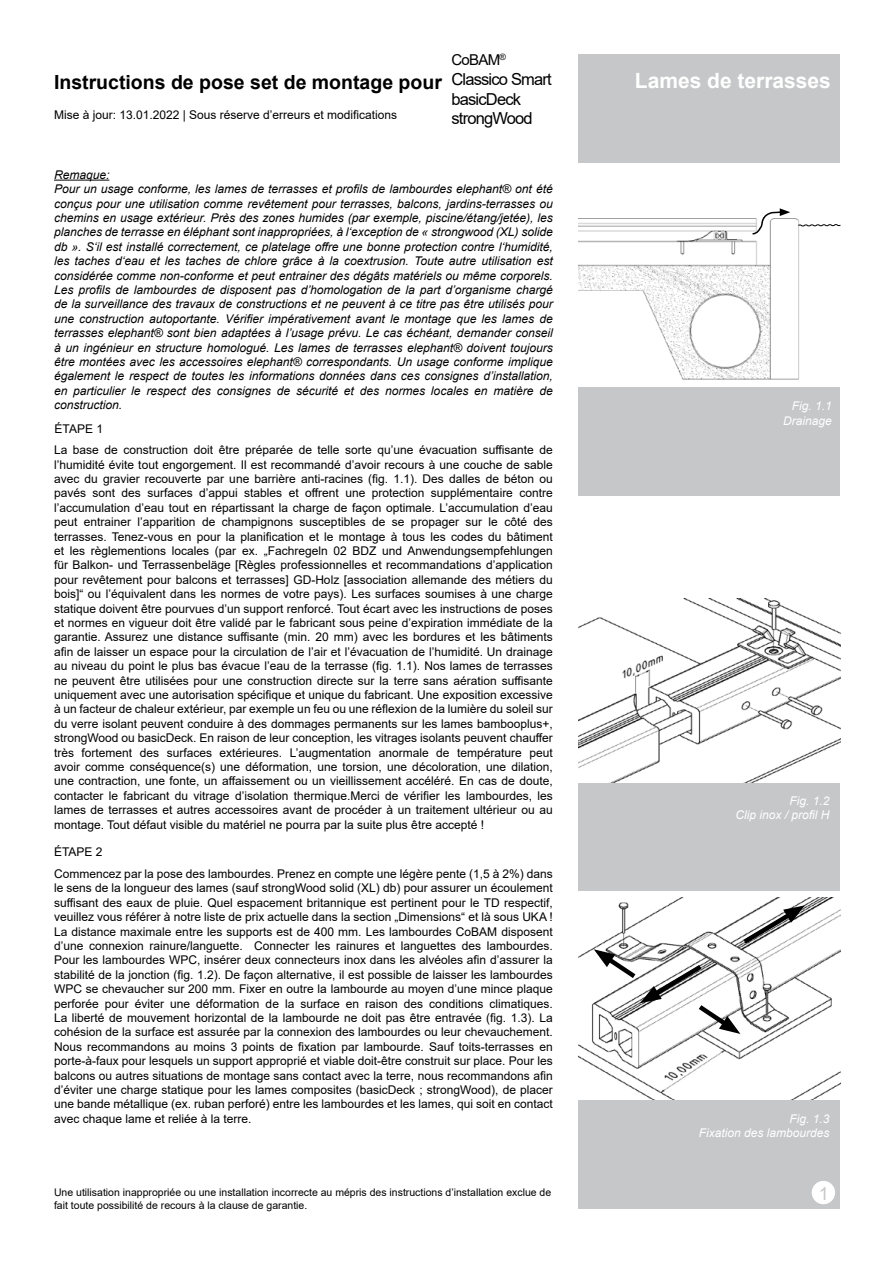
<style>
.page{position:relative;width:893px;height:1263px;background:#fff}
.page>*{position:absolute;margin:0;border:0;box-sizing:border-box;transform-origin:0 0}
.t1{font:700 21px "Arial";color:#fff}
.t2{font:700 19.5px "Arial";color:#000}
.t3{font:18px "Arial";color:#c6c7c8}
.t4{font:16.5px "Arial";letter-spacing:-.05em;color:#000}
.t5{font:15px "Arial";letter-spacing:-.05em;color:#000}
.t6{font:12px/14.4px "Arial";color:#000;text-align:justify}
.t7{font:italic 12px/14.4px "Arial";color:#000;text-align:justify}
.t8{font:italic 12px "Arial";color:#fff}
.t9{font:10.5px/12.6px "Arial";color:#000}
</style>
<div class="page">
<div style="left:578px;top:387px;width:261px;height:109px;background:#c6c7c8"></div>
<div style="left:578px;top:782px;width:262px;height:109px;background:#c6c7c8"></div>
<div style="left:578px;top:1100px;width:262px;height:109px;background:#c6c7c8"></div>
<div style="left:578px;top:54px;width:261px;height:109px;background:#c6c7c8"></div>
<div style="left:812px;top:1181px;width:23px;height:23px;background:#fff;border-radius:50%"></div>
<img style="left:579px;top:218px;width:220px;height:162px">
<svg style="left:750px;top:208px;width:40px;height:28px"></svg>
<svg style="left:798px;top:224px;width:43px;height:3px"></svg>
<img style="left:578px;top:599px;width:262px;height:183px">
<img style="left:579px;top:898px;width:261px;height:201px">
<svg style="left:594px;top:905px;width:211px;height:129px"></svg>
<hr style="left:54px;top:180px;width:55px;height:1px;background:#000">
<p class="t2" style="left:54px;top:69px;width:389px">Instructions de pose set de montage pour</p>
<p class="t6" style="left:54px;top:108px;width:345px">Mise à jour: 13.01.2022 | Sous réserve d’erreurs et modifications</p>
<p class="t5" style="left:451px;top:49px;width:56px">CoBAM<sup>®</sup></p>
<p class="t4" style="left:451px;top:68px;width:102px">Classico Smart</p>
<p class="t4" style="left:451px;top:87px;width:71px">basicDeck</p>
<p class="t4" style="left:451px;top:107px;width:83px">strongWood</p>
<p class="t7" style="left:54px;top:168px;width:57px">Remaque:</p>
<p class="t7" style="left:54px;top:182px;width:500px">Pour un usage conforme, les lames de terrasses et profils de lambourdes elephant® ont été conçus pour une utilisation comme revêtement pour terrasses, balcons, jardins-terrasses ou chemins en usage extérieur. Près des zones humides (par exemple, piscine/étang/jetée), les planches de terrasse en éléphant sont inappropriées, à l‘exception de « strongwood (XL) solide db ». S‘il est installé correctement, ce platelage offre une bonne protection contre l‘humidité, les taches d‘eau et les taches de chlore grâce à la coextrusion. Toute autre utilisation est considérée comme non-conforme et peut entrainer des dégâts matériels ou même corporels.<br>Les profils de lambourdes de disposent pas d’homologation de la part d’organisme chargé de la surveillance des travaux de constructions et ne peuvent à ce titre pas être utilisés pour une construction autoportante. Vérifier impérativement avant le montage que les lames de terrasses elephant® sont bien adaptées à l’usage prévu. Le cas échéant, demander conseil à un ingénieur en structure homologué. Les lames de terrasses elephant® doivent toujours être montées avec les accessoires elephant® correspondants. Un usage conforme implique également le respect de toutes les informations données dans ces consignes d’installation, en particulier le respect des consignes de sécurité et des normes locales en matière de construction.</p>
<p class="t6" style="left:55px;top:421px;width:50px">ÉTAPE 1</p>
<p class="t6" style="left:54px;top:443px;width:500px">La base de construction doit être préparée de telle sorte qu’une évacuation suffisante de l’humidité évite tout engorgement. Il est recommandé d’avoir recours à une couche de sable avec du gravier recouverte par une barrière anti-racines (fig. 1.1). Des dalles de béton ou pavés sont des surfaces d’appui stables et offrent une protection supplémentaire contre l’accumulation d’eau tout en répartissant la charge de façon optimale. L’accumulation d’eau peut entrainer l’apparition de champignons susceptibles de se propager sur le côté des terrasses. Tenez-vous en pour la planification et le montage à tous les codes du bâtiment et les règlementions locales (par ex. „Fachregeln 02 BDZ und Anwendungsempfehlungen für Balkon- und Terrassenbeläge [Règles professionnelles et recommandations d’application pour revêtement pour balcons et terrasses] GD-Holz [association allemande des métiers du bois]“ ou l’équivalent dans les normes de votre pays). Les surfaces soumises à une charge statique doivent être pourvues d’un support renforcé. Tout écart avec les instructions de poses et normes en vigueur doit être validé par le fabricant sous peine d’expiration immédiate de la garantie. Assurez une distance suffisante (min. 20 mm) avec les bordures et les bâtiments afin de laisser un espace pour la circulation de l’air et l’évacuation de l’humidité. Un drainage au niveau du point le plus bas évacue l’eau de la terrasse (fig. 1.1). Nos lames de terrasses ne peuvent être utilisées pour une construction directe sur la terre sans aération suffisante uniquement avec une autorisation spécifique et unique du fabricant. Une exposition excessive à un facteur de chaleur extérieur, par exemple un feu ou une réflexion de la lumière du soleil sur du verre isolant peuvent conduire à des dommages permanents sur les lames bambooplus+, strongWood ou basicDeck. En raison de leur conception, les vitrages isolants peuvent chauffer très fortement des surfaces extérieures. L’augmentation anormale de température peut avoir comme conséquence(s) une déformation, une torsion, une décoloration, une dilation, une contraction, une fonte, un affaissement ou un vieillissement accéléré. En cas de doute, contacter le fabricant du vitrage d’isolation thermique.Merci de vérifier les lambourdes, les lames de terrasses et autres accessoires avant de procéder à un traitement ultérieur ou au montage. Tout défaut visible du matériel ne pourra par la suite plus être accepté !</p>
<p class="t6" style="left:54px;top:844px;width:50px">ÉTAPE 2</p>
<p class="t6" style="left:54px;top:866px;width:500px">Commencez par la pose des lambourdes. Prenez en compte une légère pente (1,5 à 2%) dans le sens de la longueur des lames (sauf strongWood solid (XL) db) pour assurer un écoulement suffisant des eaux de pluie. Quel espacement britannique est pertinent pour le TD respectif, veuillez vous référer à notre liste de prix actuelle dans la section „Dimensions“ et là sous UKA !<br>La distance maximale entre les supports est de 400 mm. Les lambourdes CoBAM disposent d’une connexion rainure/languette. Connecter les rainures et languettes des lambourdes.<br>Pour les lambourdes WPC, insérer deux connecteurs inox dans les alvéoles afin d’assurer la stabilité de la jonction (fig. 1.2). De façon alternative, il est possible de laisser les lambourdes WPC se chevaucher sur 200 mm. Fixer en outre la lambourde au moyen d’une mince plaque perforée pour éviter une déformation de la surface en raison des conditions climatiques.<br>La liberté de mouvement horizontal de la lambourde ne doit pas être entravée (fig. 1.3). La cohésion de la surface est assurée par la connexion des lambourdes ou leur chevauchement.<br>Nous recommandons au moins 3 points de fixation par lambourde. Sauf toits-terrasses en porte-à-faux pour lesquels un support approprié et viable doit-être construit sur place. Pour les balcons ou autres situations de montage sans contact avec la terre, nous recommandons afin d’éviter une charge statique pour les lames composites (basicDeck ; strongWood), de placer une bande métallique (ex. ruban perforé) entre les lambourdes et les lames, qui soit en contact avec chaque lame et reliée à la terre.</p>
<p class="t9" style="left:54px;top:1186px;width:499px">Une utilisation inappropriée ou une installation incorrecte au mépris des instructions d’installation exclue de fait toute possibilité de recours à la clause de garantie.</p>
<p class="t1" style="left:635px;top:66px;width:198px">Lames de terrasses</p>
<p class="t8" style="left:792px;top:398px;width:42px">Fig. 1.1</p>
<p class="t8" style="left:783px;top:413px;width:50px">Drainage</p>
<p class="t8" style="left:790px;top:793px;width:42px">Fig. 1.2</p>
<p class="t8" style="left:736px;top:807px;width:96px">Clip inox / profil H</p>
<p class="t8" style="left:790px;top:1111px;width:42px">Fig. 1.3</p>
<p class="t8" style="left:699px;top:1125px;width:132px">Fixation des lambourdes</p>
<p class="t3" style="left:819px;top:1181px;width:12px">1</p>
</div>
